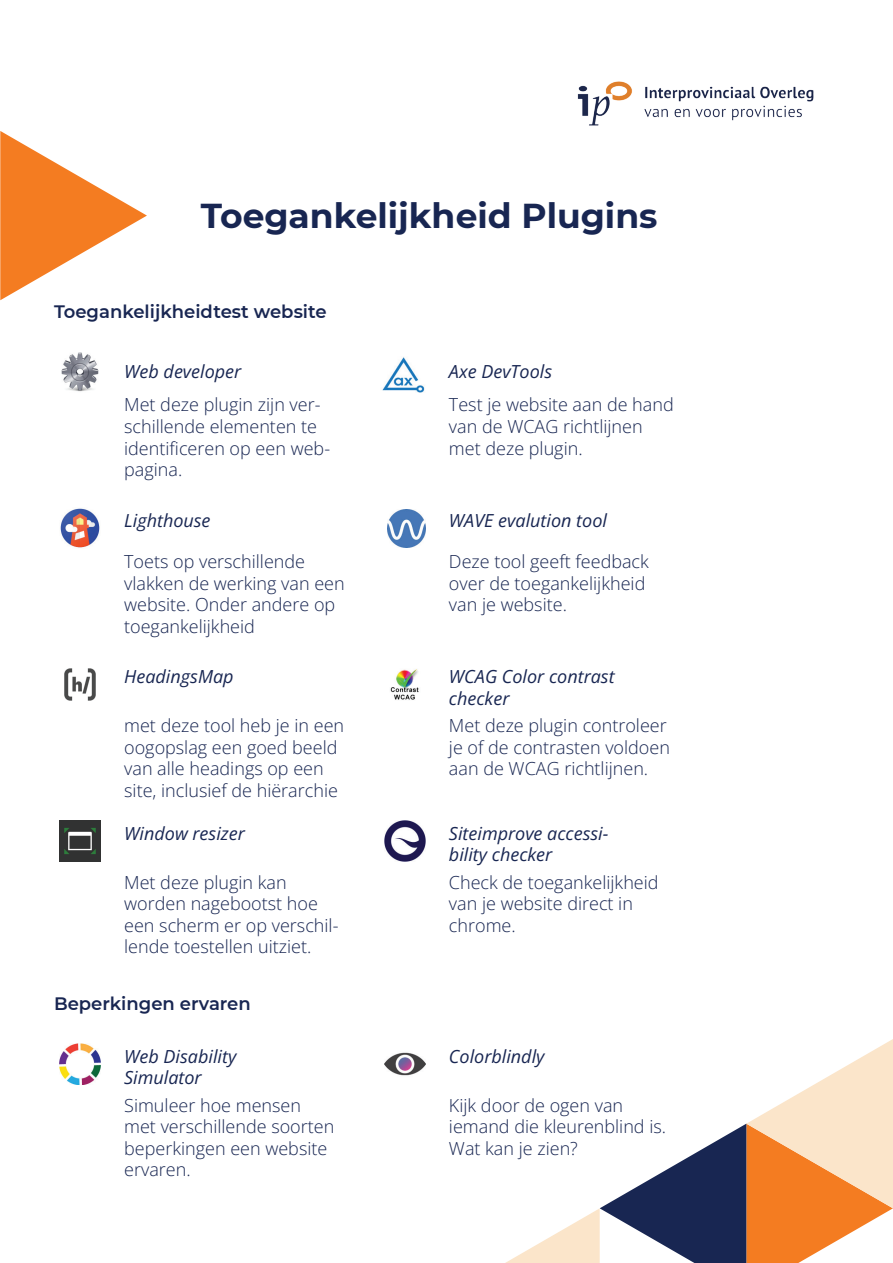
<style>
.page{position:relative;width:893px;height:1263px;background:#fff}
.page>*{position:absolute;margin:0;border:0;box-sizing:border-box;transform-origin:0 0}
.Cover_titel{font:700 34.5px "Montserrat";color:#182652}
.t1{font:18px/21.6px "Open Sans";color:#182652}
.Subkop_2{font:italic 18px/21.6px "Open Sans";color:#182652}
.Subkop_1{font:600 18px "Montserrat";color:#182652}
</style>
<div class="page">
<img style="left:577px;top:81px;width:237px;height:45px">
<svg style="left:505px;top:1039px;width:388px;height:224px"></svg>
<img style="left:61px;top:352px;width:38px;height:40px">
<img style="left:382px;top:357px;width:43px;height:35px">
<img style="left:60px;top:508px;width:40px;height:40px">
<img style="left:387px;top:509px;width:38px;height:38px">
<img style="left:64px;top:668px;width:32px;height:33px">
<img style="left:390px;top:669px;width:29px;height:31px">
<img style="left:59px;top:820px;width:42px;height:42px">
<img style="left:384px;top:820px;width:42px;height:42px">
<img style="left:59px;top:1043px;width:42px;height:42px">
<img style="left:384px;top:1052px;width:42px;height:24px">
<svg style="left:0;top:131px;width:147px;height:169px"></svg>
<h1 class="Cover_titel" style="left:201px;top:191px;width:458px">Toegankelijkheid Plugins</h1>
<h3 class="Subkop_1" style="left:54px;top:298px;width:274px">Toegankelijkheidtest website</h3>
<h4 class="Subkop_2" style="left:124px;top:360px;width:119px">Web developer</h4>
<p class="t1" style="left:124px;top:393px;width:207px">Met deze plugin zijn ver&shy;schillende elementen te identificeren op een web&shy;pagina.</p>
<h4 class="Subkop_2" style="left:124px;top:509px;width:88px">Lighthouse</h4>
<p class="t1" style="left:124px;top:550px;width:222px">Toets op verschillende vlakken de werking van een website. Onder andere op toegankelijkheid</p>
<h4 class="Subkop_2" style="left:124px;top:665px;width:111px">HeadingsMap</h4>
<p class="t1" style="left:124px;top:714px;width:222px">met deze tool heb je in een oogopslag een goed beeld van alle headings op een site, inclusief de hiërarchie</p>
<h4 class="Subkop_2" style="left:124px;top:822px;width:122px">Window resizer</h4>
<p class="t1" style="left:124px;top:871px;width:216px">Met deze plugin kan worden nagebootst hoe een scherm er op verschil&shy;lende toestellen uitziet.</p>
<h3 class="Subkop_1" style="left:54px;top:990px;width:198px">Beperkingen ervaren</h3>
<h4 class="Subkop_2" style="left:124px;top:1045px;width:114px">Web Disability<br>Simulator</h4>
<p class="t1" style="left:124px;top:1094px;width:212px">Simuleer hoe mensen met verschillende soorten beperkingen een website ervaren.</p>
<h4 class="Subkop_2" style="left:449px;top:360px;width:105px">Axe DevTools</h4>
<p class="t1" style="left:449px;top:393px;width:226px">Test je website aan de hand van de WCAG richtlijnen met deze plugin.</p>
<h4 class="Subkop_2" style="left:449px;top:509px;width:160px">WAVE evalution tool</h4>
<p class="t1" style="left:449px;top:550px;width:201px">Deze tool geeft feedback over de toegankelijkheid van je website.</p>
<h4 class="Subkop_2" style="left:449px;top:665px;width:167px">WCAG Color contrast checker</h4>
<p class="t1" style="left:449px;top:714px;width:223px">Met deze plugin controleer je of de contrasten voldoen aan de WCAG richtlijnen.</p>
<h4 class="Subkop_2" style="left:449px;top:822px;width:161px">Siteimprove accessi&shy;bility checker</h4>
<p class="t1" style="left:449px;top:871px;width:211px">Check de toegankelijkheid van je website direct in chrome.</p>
<h4 class="Subkop_2" style="left:449px;top:1045px;width:97px">Colorblindly</h4>
<p class="t1" style="left:449px;top:1094px;width:219px">Kijk door de ogen van iemand die kleurenblind is.<br>Wat kan je zien?</p>
</div>
